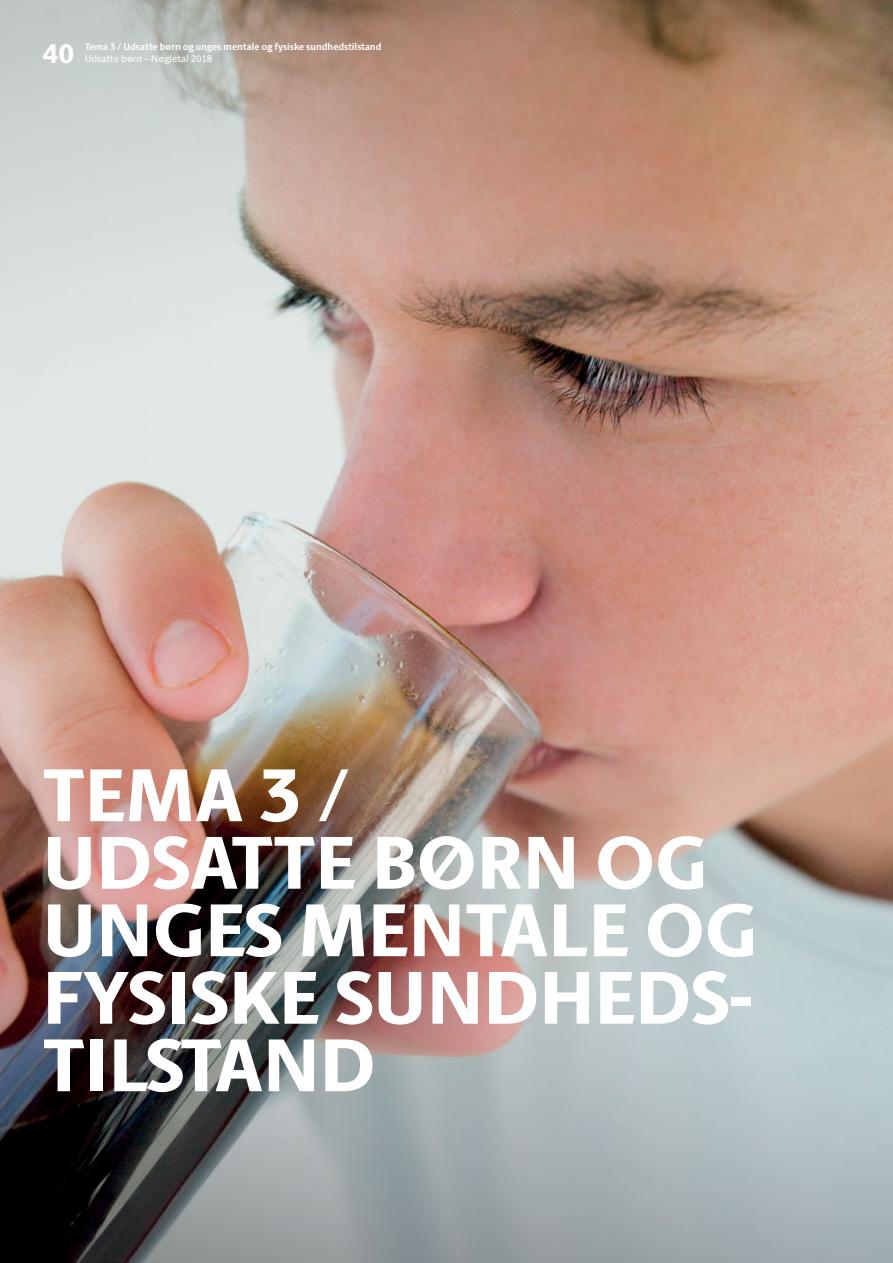
<style>
.page{position:relative;width:893px;height:1263px;background:#fff}
.page>*{position:absolute;margin:0;border:0;box-sizing:border-box;transform-origin:0 0}
.t1{font:800 75px/67.5px "ID Sans";color:#fff}
.t2{font:800 27px "ID Sans";color:#fff}
.t3{font:700 9.75px "ID Sans";color:#fff}
.t4{font:9.75px "ID Sans";color:#fff}
</style>
<div class="page">
<img style="left:0;top:0;width:893px;height:1263px">
<p class="t2" style="left:43px;top:37px;width:33px">40</p>
<p class="t3" style="left:85px;top:41px;width:298px">Tema 3 / Udsatte børn og unges mentale og fysiske sundhedstilstand</p>
<p class="t4" style="left:85px;top:53px;width:129px">Udsatte børn – Nøgletal 2018</p>
<p class="t1" style="left:43px;top:762px;width:716px">TEMA 3 /<br>UDSATTE BØRN OG<br>UNGES MENTALE OG<br>FYSISKE SUNDHEDS-<br>TILSTAND</p>
</div>
